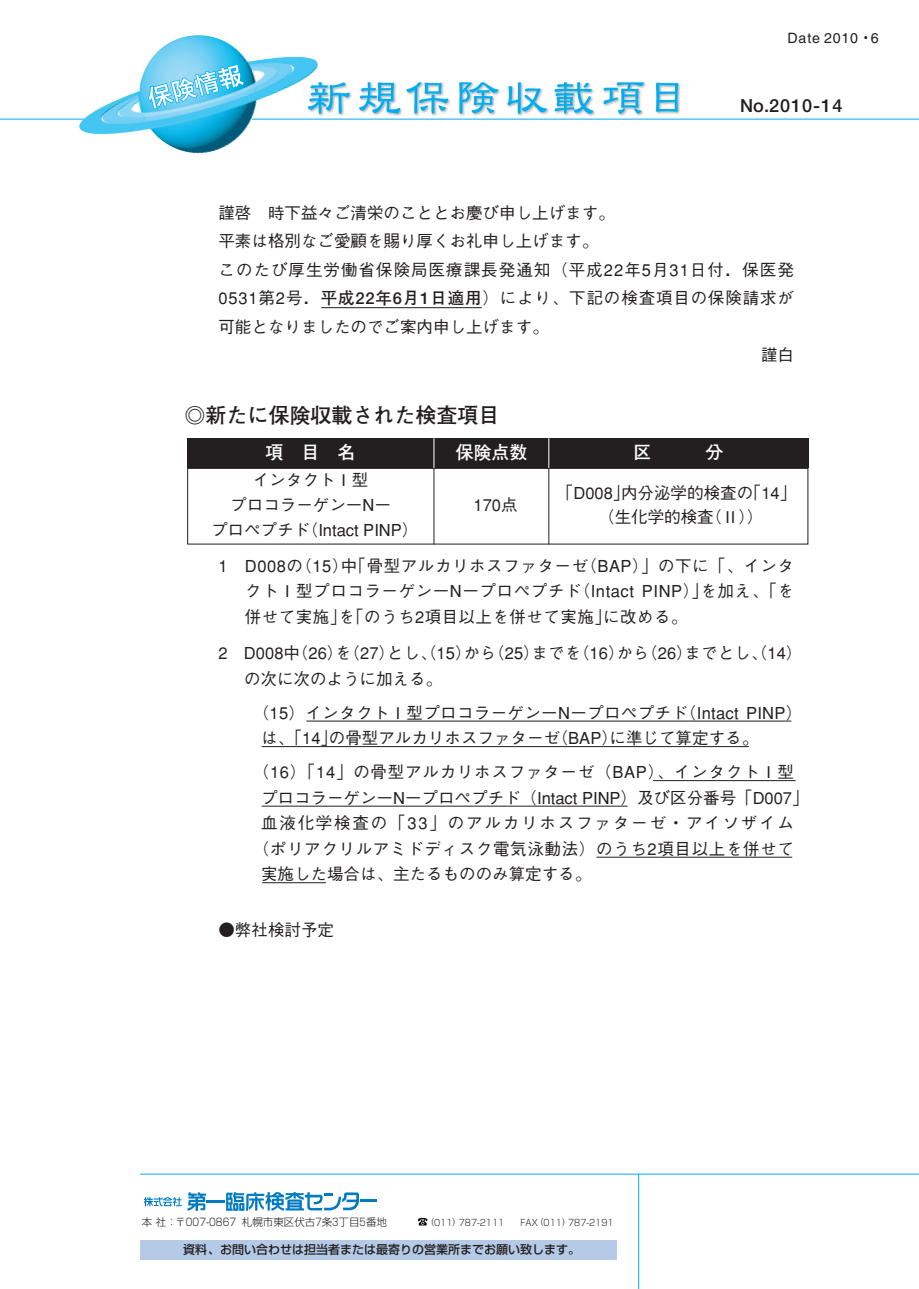
<style>
.page{position:relative;width:919px;height:1289px;background:#fff}
.page>*{position:absolute;margin:0;border:0;box-sizing:border-box;transform-origin:0 0}
.t1{font:700 21px "Futo Go B101";color:#231f20}
.t2{font:700 18.15px "Futo Go B101";letter-spacing:.055em;color:#231f20}
.t3{font:700 18px "Futo Go B101";color:#fff}
.t4{font:500 16.5px/25.5px "Gothic BBB";letter-spacing:.005em;color:#231f20;text-align:center}
.t5{font:500 16.5px "Gothic BBB";letter-spacing:.05em;color:#231f20}
.t6{font:500 16.5px "Gothic BBB";letter-spacing:.06em;color:#231f20}
.t7{font:500 16.5px "Gothic BBB";letter-spacing:.045em;color:#231f20}
.t8{font:500 16.5px "Gothic BBB";letter-spacing:.04em;color:#231f20}
.t9{font:500 16.5px "Gothic BBB";letter-spacing:.11em;color:#231f20}
.t10{font:14.25px "Helvetica";letter-spacing:.055em;color:#231f20}
.t11{font:500 12px "Shin Go";color:#231f20}
.t12{font:300 10.5px "Shin Go";color:#231f20}
.t13{font:300 9px "Shin Go";color:#231f20;scale:.9 1}
.s1{font-family:"Shin Go";font-weight:500}
.s2{font-family:"Futo Go B101";font-weight:700}
</style>
<div class="page">
<img style="left:318px;top:82px;width:363px;height:34px">
<hr style="left:0;top:119px;width:918px;height:1px;background:#00aeef">
<hr style="left:638px;top:1174px;width:1px;height:114px;background:#00aeef">
<hr style="left:140px;top:1173px;width:778px;height:1px;background:#00aeef">
<img style="left:79px;top:35px;width:239px;height:118px">
<svg style="left:147px;top:63px;width:98px;height:47px;background:#7dd3f3"></svg>
<div style="left:187px;top:468px;width:621px;height:76px;border:1px solid #231f20"></div>
<hr style="left:433px;top:468px;width:1px;height:76px;background:#231f20">
<hr style="left:548px;top:468px;width:1px;height:76px;background:#231f20">
<div style="left:187px;top:438px;width:621px;height:30px;background:#231f20"></div>
<hr style="left:433px;top:438px;width:1px;height:30px;background:#fff">
<hr style="left:548px;top:438px;width:1px;height:30px;background:#fff">
<hr style="left:321px;top:307px;width:160px;height:1px;background:#231f20">
<hr style="left:306px;top:720px;width:485px;height:1px;background:#231f20">
<hr style="left:261px;top:746px;width:487px;height:1px;background:#231f20">
<hr style="left:261px;top:805px;width:366px;height:1px;background:#231f20">
<hr style="left:596px;top:857px;width:196px;height:1px;background:#231f20">
<hr style="left:653px;top:780px;width:142px;height:1px;background:#231f20">
<hr style="left:262px;top:882px;width:64px;height:1px;background:#231f20">
<div style="left:140px;top:1239px;width:477px;height:20px;background:#b5cae7"></div>
<hr style="left:360px;top:1199px;width:17px;height:3px;background:#007bc2">
<svg style="left:144px;top:1192px;width:215px;height:18px"></svg>
<svg style="left:418px;top:1217px;width:9px;height:8px"></svg>
<p class="t10" style="left:787px;top:33px;width:93px">Date 2010<span class="s1">・</span>6</p>
<p class="t2" style="left:740px;top:98px;width:104px">No.2010-14</p>
<p class="t4" style="left:218px;top:202px;width:397px">謹啓　時下益々ご清栄のこととお慶び申し上げます。</p>
<p class="t4" style="left:218px;top:231px;width:381px">平素は格別なご愛顧を賜り厚くお礼申し上げます。</p>
<p class="t6" style="left:218px;top:263px;width:577px">このたび厚生労働省保険局医療課長発通知（平成22年5月31日付．保医発</p>
<p class="t5" style="left:218px;top:292px;width:577px">0531第2号．<span class="s2">平成22年6月1日適用</span>）により、下記の検査項目の保険請求が</p>
<p class="t4" style="left:218px;top:316px;width:331px">可能となりましたのでご案内申し上げます。</p>
<p class="t4" style="left:761px;top:345px;width:34px">謹白</p>
<p class="t1" style="left:184px;top:407px;width:316px">◎新たに保険収載された検査項目</p>
<p class="t3" style="left:265px;top:445px;width:91px">項　目　名</p>
<p class="t3" style="left:455px;top:445px;width:73px">保険点数</p>
<p class="t4" style="left:211px;top:469px;width:209px;line-height:25px">インタクトⅠ型<br>プロコラーゲン－N－<br>プロペプチド（Intact PINP）</p>
<p class="t4" style="left:473px;top:494px;width:46px">170点</p>
<p class="t4" style="left:557px;top:483px;width:241px;line-height:23.4px">「D008」内分泌学的検査の「14」（生化学的検査（Ⅱ））</p>
<p class="t4" style="left:245px;top:555px;width:550px;text-align:justify;text-indent:-26px">1 D008の（15）中「骨型アルカリホスファターゼ（BAP）」の下に「、インタクトⅠ型プロコラーゲン－N－プロペプチド（Intact PINP）」を加え、「を併せて実施」を「のうち2項目以上を併せて実施」に改める。</p>
<p class="t4" style="left:244px;top:642px;width:560px;text-align:left;text-indent:-25px">2 D008中（26）を（27）とし、（15）から（25）までを（16）から（26）までとし、（14）の次に次のように加える。</p>
<p class="t4" style="left:261px;top:702px;width:543px;text-align:left;text-indent:-8px">（15）インタクトⅠ型プロコラーゲン－N－プロペプチド（Intact PINP）は、「14」の骨型アルカリホスファターゼ（BAP）に準じて算定する。</p>
<p class="t7" style="left:253px;top:765px;width:543px">（16）「14」の骨型アルカリホスファターゼ（BAP）、インタクトⅠ型</p>
<p class="t4" style="left:261px;top:787px;width:549px">プロコラーゲン－N－プロペプチド（Intact PINP）及び区分番号「D007」</p>
<p class="t9" style="left:261px;top:816px;width:534px">血液化学検査の「33」のアルカリホスファターゼ・アイソザイム</p>
<p class="t8" style="left:253px;top:842px;width:542px">（ポリアクリルアミドディスク電気泳動法）のうち2項目以上を併せて</p>
<p class="t4" style="left:261px;top:863px;width:331px">実施した場合は、主たるもののみ算定する。</p>
<p class="t4" style="left:218px;top:918px;width:117px">●弊社検討予定</p>
<p class="t12" style="left:142px;top:1217px;width:246px">本社：〒007-0867 札幌市東区伏古7条3丁目5番地</p>
<p class="t13" style="left:431px;top:1218px;width:83px">(011) 787-2111</p>
<p class="t13" style="left:520px;top:1218px;width:105px">FAX (011) 787-2191</p>
<p class="t11" style="left:183px;top:1244px;width:398px">資料、お問い合わせは担当者または最寄りの営業所までお願い致します。</p>
</div>
